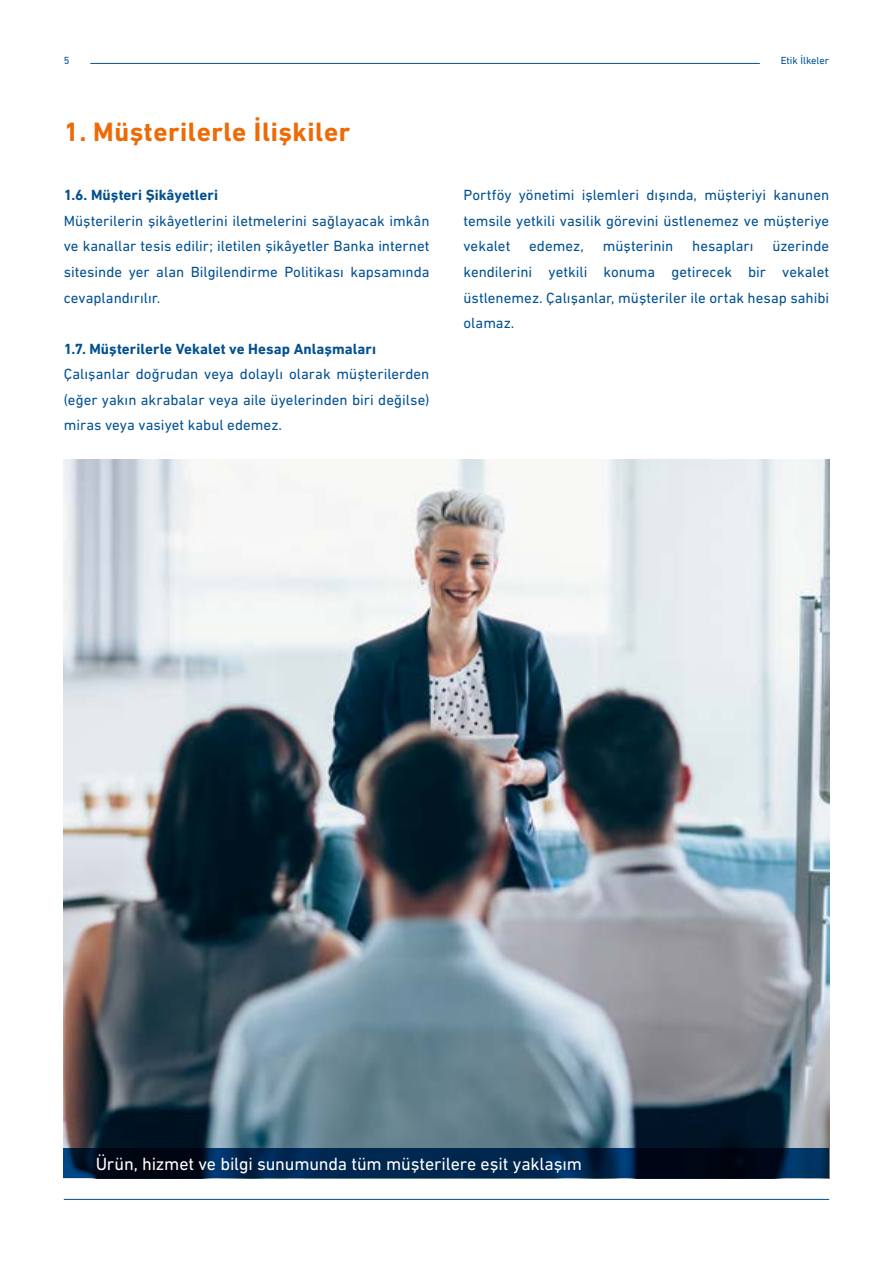
<style>
.page{position:relative;width:893px;height:1263px;background:#fff}
.page>*{position:absolute;margin:0;border:0;box-sizing:border-box;transform-origin:0 0}
.t1{font:700 27px "DIN Next LT Pro";letter-spacing:.02em;color:#ed6b06}
.t2{font:18px "DIN Next LT Pro";letter-spacing:-.01em;color:#fff}
.t3{font:15px/25.5px "DIN Next LT Pro";color:#005092;text-align:justify}
.t4{font:700 15px "DIN Next LT Pro";letter-spacing:.005em;color:#005092}
.t5{font:10.5px "DIN Next LT Pro";color:#005092}
</style>
<div class="page">
<hr style="left:64px;top:1199px;width:765px;height:1px;background:#005092">
<hr style="left:90px;top:63px;width:670px;height:1px;background:#005092">
<img style="left:64px;top:459px;width:765px;height:689px">
<svg style="left:64px;top:1148px;width:765px;height:30px;background:#001d3e"></svg>
<p class="t5" style="left:64px;top:54px;width:7px">5</p>
<p class="t5" style="left:781px;top:54px;width:50px">Etik İlkeler</p>
<h1 class="t1" style="left:64px;top:116px;width:288px">1. Müşterilerle İlişkiler</h1>
<p class="t4" style="left:64px;top:187px;width:156px">1.6. Müşteri Şikâyetleri</p>
<p class="t3" style="left:64px;top:208px;width:367px">Müşterilerin şikâyetlerini iletmelerini sağlayacak imkân ve kanallar tesis edilir; iletilen şikâyetler Banka internet sitesinde yer alan Bilgilendirme Politikası kapsamında cevaplandırılır.</p>
<p class="t4" style="left:64px;top:340px;width:314px">1.7. Müşterilerle Vekalet ve Hesap Anlaşmaları</p>
<p class="t3" style="left:64px;top:361px;width:367px">Çalışanlar doğrudan veya dolaylı olarak müşterilerden (eğer yakın akrabalar veya aile üyelerinden biri değilse) miras veya vasiyet kabul edemez.</p>
<p class="t3" style="left:463px;top:182px;width:367px">Portföy yönetimi işlemleri dışında, müşteriyi kanunen temsile yetkili vasilik görevini üstlenemez ve müşteriye vekalet</p>
<p class="t3" style="left:463px;top:233px;width:367px;text-indent:309px">üzerinde kendilerini yetkili konuma getirecek bir vekalet üstlenemez. Çalışanlar, müşteriler ile ortak hesap sahibi olamaz.</p>
<p class="t3" style="left:529px;top:233px;width:56px">edemez,</p>
<p class="t3" style="left:603px;top:233px;width:72px">müşterinin</p>
<p class="t3" style="left:692px;top:233px;width:63px">hesapları</p>
<p class="t2" style="left:96px;top:1154px;width:488px">Ürün, hizmet ve bilgi sunumunda tüm müşterilere eşit yaklaşım</p>
</div>
